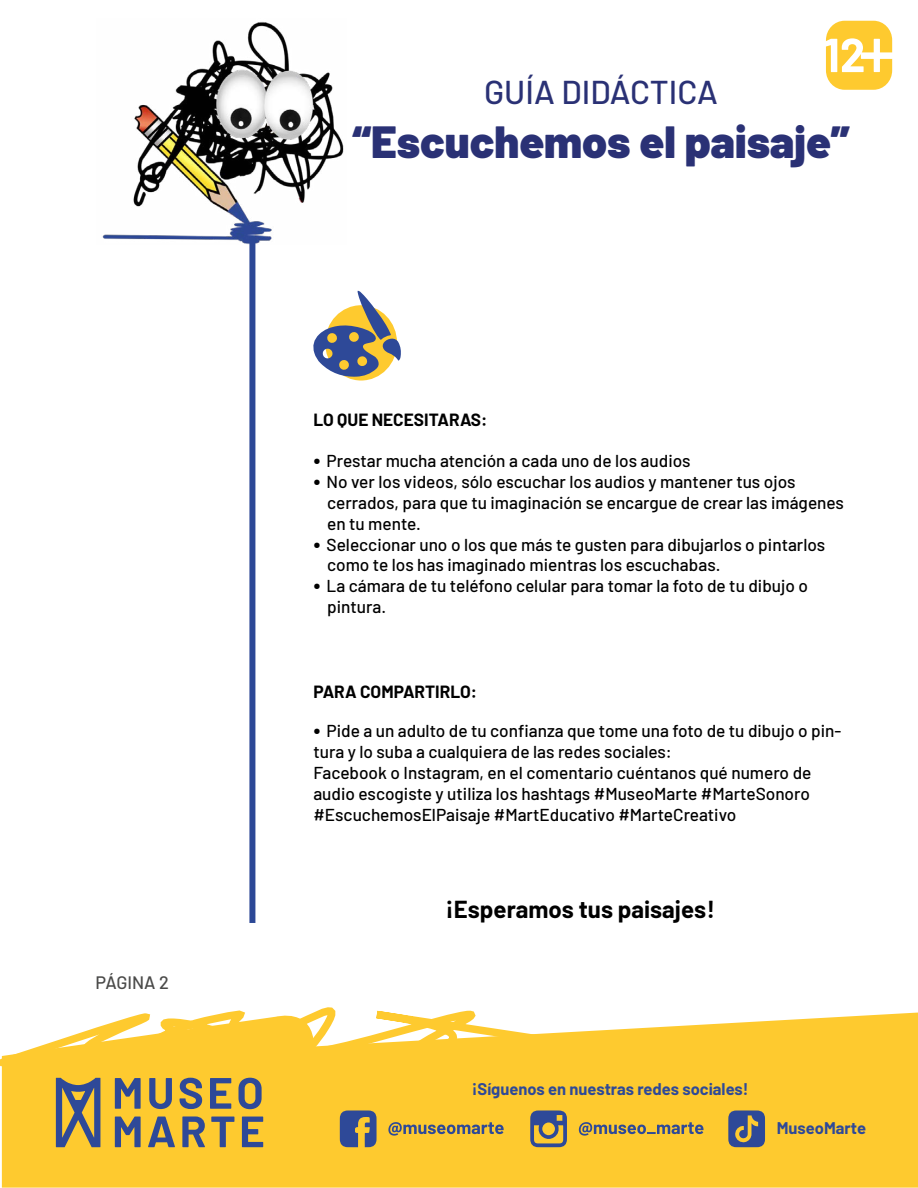
<style>
.page{position:relative;width:918px;height:1188px;background:#fff}
.page>*{position:absolute;margin:0;border:0;box-sizing:border-box;transform-origin:0 0}
.t1{font:900 45px "Barlow";color:#2a3175}
.t2{font:500 33px "Barlow";color:#2a3175}
.t3{font:700 24px "Barlow";color:#000}
.t4{font:500 18px "Barlow";color:#4a4a49}
.t5{font:500 17.25px/21px "Barlow";color:#000}
.t6{font:700 17.25px "Barlow";color:#000}
.t7{font:700 16.5px "Barlow";color:#2e4998}
</style>
<div class="page">
<div style="left:2px;top:1012px;width:916px;height:176px;background:#feca2f"></div>
<svg style="left:0;top:1007px;width:591px;height:65px"></svg>
<svg style="left:912px;top:1012px;width:6px;height:60px"></svg>
<svg style="left:579px;top:1122px;width:125px;height:14px;background:#b09955"></svg>
<svg style="left:530px;top:1110px;width:37px;height:37px"></svg>
<svg style="left:340px;top:1110px;width:37px;height:37px"></svg>
<svg style="left:388px;top:1122px;width:116px;height:14px;background:#ac9757"></svg>
<svg style="left:728px;top:1110px;width:37px;height:37px"></svg>
<svg style="left:56px;top:1078px;width:44px;height:69px;background:#827d6d"></svg>
<svg style="left:115px;top:1078px;width:26px;height:31px"></svg>
<svg style="left:149px;top:1078px;width:23px;height:31px"></svg>
<svg style="left:180px;top:1078px;width:22px;height:31px"></svg>
<svg style="left:210px;top:1078px;width:21px;height:31px"></svg>
<svg style="left:238px;top:1078px;width:24px;height:31px"></svg>
<svg style="left:115px;top:1117px;width:26px;height:30px"></svg>
<svg style="left:148px;top:1117px;width:27px;height:30px"></svg>
<svg style="left:182px;top:1116px;width:23px;height:31px"></svg>
<svg style="left:211px;top:1117px;width:23px;height:30px"></svg>
<svg style="left:242px;top:1117px;width:21px;height:30px"></svg>
<svg style="left:826px;top:21px;width:66px;height:69px"></svg>
<img style="left:102px;top:22px;width:242px;height:222px">
<div style="left:249px;top:237px;width:6px;height:686px;background:#2c4896"></div>
<svg style="left:313px;top:291px;width:88px;height:86px"></svg>
<p class="t4" style="left:95px;top:970px;width:75px">PÁGINA 2</p>
<h2 class="t2" style="left:484px;top:68px;width:235px">GUÍA DIDÁCTICA</h2>
<h1 class="t1" style="left:352px;top:108px;width:500px">“Escuchemos el paisaje”</h1>
<p class="t6" style="left:313px;top:407px;width:176px">LO QUE NECESITARAS:</p>
<p class="t5" style="left:313px;top:449px;width:379px"><sup>.</sup> Prestar mucha atención a cada uno de los audios</p>
<p class="t5" style="left:313px;top:470px;width:484px"><sup>.</sup> No ver los videos, sólo escuchar los audios y mantener tus ojos</p>
<p class="t5" style="left:327px;top:491px;width:518px">cerrados, para que tu imaginación se encargue de crear las imágenes</p>
<p class="t5" style="left:327px;top:512px;width:95px">en tu mente.</p>
<p class="t5" style="left:313px;top:533px;width:514px"><sup>.</sup> Seleccionar uno o los que más te gusten para dibujarlos o pintarlos</p>
<p class="t5" style="left:327px;top:553px;width:395px">como te los has imaginado mientras los escuchabas.</p>
<p class="t5" style="left:313px;top:574px;width:496px"><sup>.</sup> La cámara de tu teléfono celular para tomar la foto de tu dibujo o</p>
<p class="t5" style="left:327px;top:595px;width:61px">pintura.</p>
<p class="t6" style="left:313px;top:679px;width:165px">PARA COMPARTIRLO:</p>
<p class="t5" style="left:313px;top:719px;width:529px"><sup>.</sup> Pide a un adulto de tu confianza que tome una foto de tu dibujo o pin&shy;tura y lo suba a cualquiera de las redes sociales:<br>Facebook o Instagram, en el comentario cuéntanos qué numero de audio escogiste y utiliza los hashtags #MuseoMarte #MarteSonoro #EscuchemosElPaisaje #MartEducativo #MarteCreativo</p>
<h3 class="t3" style="left:446px;top:892px;width:271px">¡Esperamos tus paisajes!</h3>
<p class="t7" style="left:472px;top:1077px;width:278px">¡Síguenos en nuestras redes sociales!</p>
<p class="t7" style="left:777px;top:1116px;width:91px">MuseoMarte</p>
</div>
